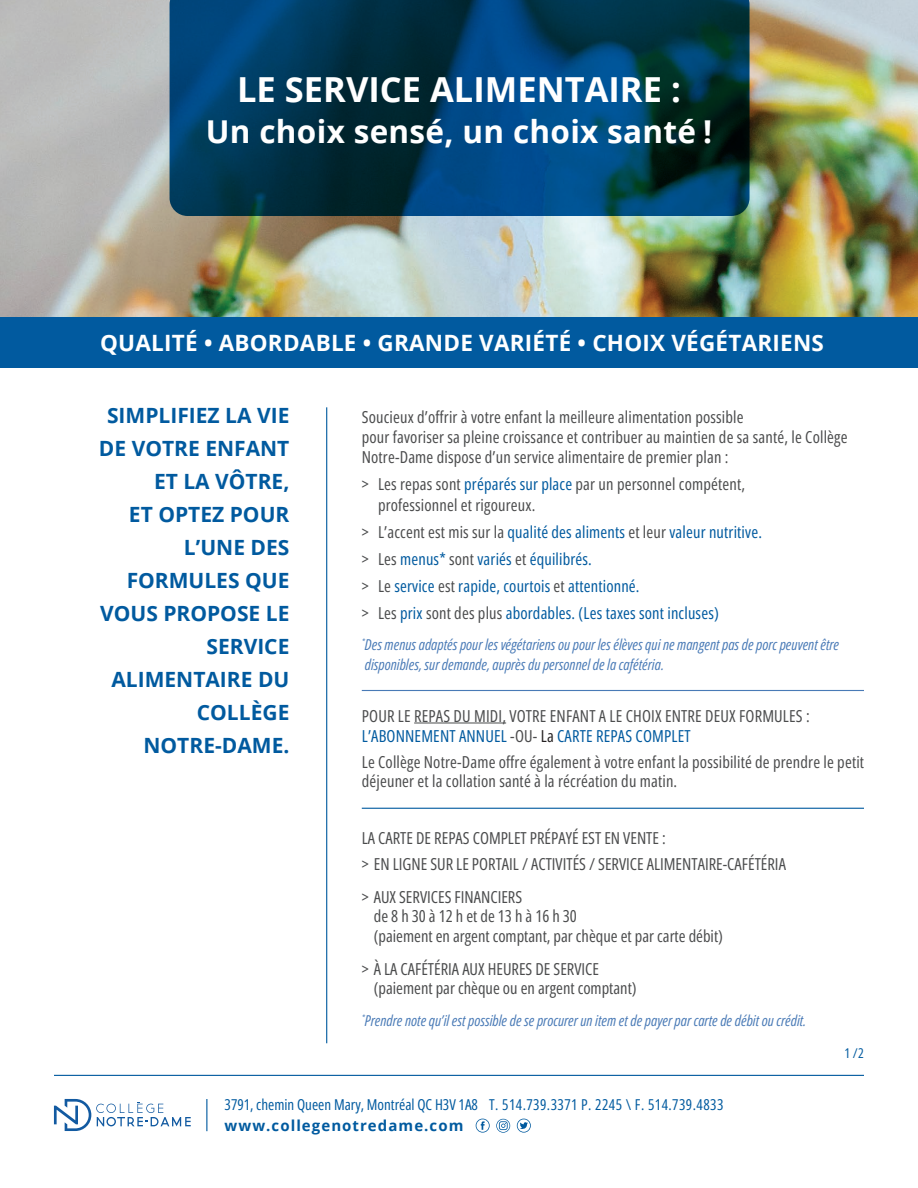
<style>
.page{position:relative;width:918px;height:1188px;background:#fff}
.page>*{position:absolute;margin:0;border:0;box-sizing:border-box;transform-origin:0 0}
.t1{font:700 34.5px "Open Sans";color:#fff}
.t2{font:700 31.5px "Open Sans";letter-spacing:.01em;color:#fff}
.t3{font:700 22.5px "Open Sans";letter-spacing:.01em;color:#fff}
.t4{font:700 21px/33px "Open Sans";color:#015a9f;text-align:right}
.t5{font:16.5px/19.5px "Open Sans Condensed";letter-spacing:.01em;color:#4b4c4d}
.t6{font:16.5px/27px "Open Sans Condensed";letter-spacing:.01em;color:#015a9f}
.t7{font:italic 15px/19.5px "Open Sans Condensed";color:#497ab6}
.t8{font:15px "Open Sans Condensed";color:#015a9f}
.t9{font:700 15px "Open Sans";letter-spacing:.07em;color:#015a9f}
.t10{font:13.5px "Open Sans Condensed";color:#015a9f}
.s1{color:#015a9f}
.s2{color:#4b4c4d}
.s3{color:#4c4c4d}
.s4{color:#231f20}
</style>
<div class="page">
<img style="left:0;top:0;width:918px;height:318px">
<svg style="left:170px;top:0;width:580px;height:216px;background:#003a5c"></svg>
<div style="left:0;top:318px;width:918px;height:50px;background:#015a9f"></div>
<hr style="left:362px;top:690px;width:502px;height:1px;background:#497ab6">
<hr style="left:414px;top:723px;width:92px;height:1px;background:#4b4c4d">
<hr style="left:362px;top:808px;width:502px;height:1px;background:#015a9f">
<svg style="left:54px;top:1099px;width:137px;height:32px"></svg>
<hr style="left:206px;top:1099px;width:1px;height:32px;background:#015a9f">
<hr style="left:54px;top:1075px;width:810px;height:1px;background:#015a9f">
<hr style="left:326px;top:407px;width:1px;height:636px;background:#015a9f">
<svg style="left:517px;top:1119px;width:14px;height:14px"></svg>
<svg style="left:476px;top:1119px;width:14px;height:14px"></svg>
<svg style="left:496px;top:1119px;width:14px;height:14px"></svg>
<h1 class="t1" style="left:237px;top:65px;width:445px">LE SERVICE ALIMENTAIRE :</h1>
<h2 class="t2" style="left:206px;top:109px;width:508px">Un choix sensé, un choix santé !</h2>
<h3 class="t3" style="left:100px;top:327px;width:725px">QUALITÉ • ABORDABLE • GRANDE VARIÉTÉ • CHOIX VÉGÉTARIENS</h3>
<p class="t4" style="left:99px;top:398px;width:192px">SIMPLIFIEZ LA VIE<br>DE VOTRE ENFANT<br>ET LA VÔTRE,<br>ET OPTEZ POUR<br>L’UNE DES<br>FORMULES QUE<br>VOUS PROPOSE LE<br>SERVICE<br>ALIMENTAIRE DU<br>COLLÈGE<br>NOTRE-DAME.</p>
<p class="t5" style="left:362px;top:406px;width:487px;line-height:20.2px">Soucieux d’offrir à votre enfant la meilleure alimentation possible<br>pour favoriser sa pleine croissance et contribuer au maintien de sa santé, le Collège<br>Notre-Dame dispose d’un service alimentaire de premier plan :</p>
<p class="t5" style="left:378px;top:474px;width:369px;line-height:20.2px;text-indent:-16px">&gt; Les repas sont <span class="s1">préparés sur place</span> par un personnel compétent, professionnel et rigoureux.</p>
<p class="t6" style="left:362px;top:518px;width:402px"><span class="s2">&gt; L’accent est mis sur la</span> qualité des aliments <span class="s2">et leur</span> valeur nutritive. <span class="s2">&gt; Les</span> menus* <span class="s2">sont</span> variés <span class="s2">et</span> équilibrés.<br><span class="s2">&gt; Le</span> service <span class="s2">est</span> rapide, courtois <span class="s2">et</span> attentionné.<br><span class="s2">&gt; Les</span> prix <span class="s2">sont des plus</span> abordables. (Les taxes sont incluses)</p>
<p class="t7" style="left:362px;top:634px;width:479px"><sup>*</sup>Des menus adaptés pour les végétariens ou pour les élèves qui ne mangent pas de porc peuvent être disponibles, sur demande, auprès du personnel de la cafétéria.</p>
<p class="t5" style="left:362px;top:706px;width:450px">POUR LE REPAS DU MIDI, VOTRE ENFANT A LE CHOIX ENTRE DEUX FORMULES :<br><span class="s1">L’ABONNEMENT ANNUEL</span> <span class="s3">-OU-</span> <span class="s4">La</span> <span class="s1">CARTE REPAS COMPLET</span></p>
<p class="t5" style="left:362px;top:752px;width:504px">Le Collège Notre-Dame offre également à votre enfant la possibilité de prendre le petit déjeuner et la collation santé à la récréation du matin.</p>
<p class="t5" style="left:362px;top:824px;width:426px;line-height:26.2px">LA CARTE DE REPAS COMPLET PRÉPAYÉ EST EN VENTE :<br>&gt; EN LIGNE SUR LE PORTAIL / ACTIVITÉS / SERVICE ALIMENTAIRE-CAFÉTÉRIA</p>
<p class="t5" style="left:374px;top:887px;width:351px;text-indent:-12px">&gt; AUX SERVICES FINANCIERS<br>de 8 h 30 à 12 h et de 13 h à 16 h 30<br>(paiement en argent comptant, par chèque et par carte débit)</p>
<p class="t5" style="left:374px;top:959px;width:264px;text-indent:-12px">&gt; À LA CAFÉTÉRIA AUX HEURES DE SERVICE (paiement par chèque ou en argent comptant)</p>
<p class="t7" style="left:362px;top:1010px;width:446px"><sup>*</sup>Prendre note qu’il est possible de se procurer un item et de payer par carte de débit ou crédit.</p>
<p class="t10" style="left:844px;top:1044px;width:21px">1 / 2</p>
<p class="t8" style="left:225px;top:1094px;width:500px">3791, chemin Queen Mary, Montréal QC H3V 1A8 T. 514.739.3371 P. 2245 \ F. 514.739.4833</p>
<p class="t9" style="left:225px;top:1115px;width:240px">www.collegenotredame.com</p>
</div>
